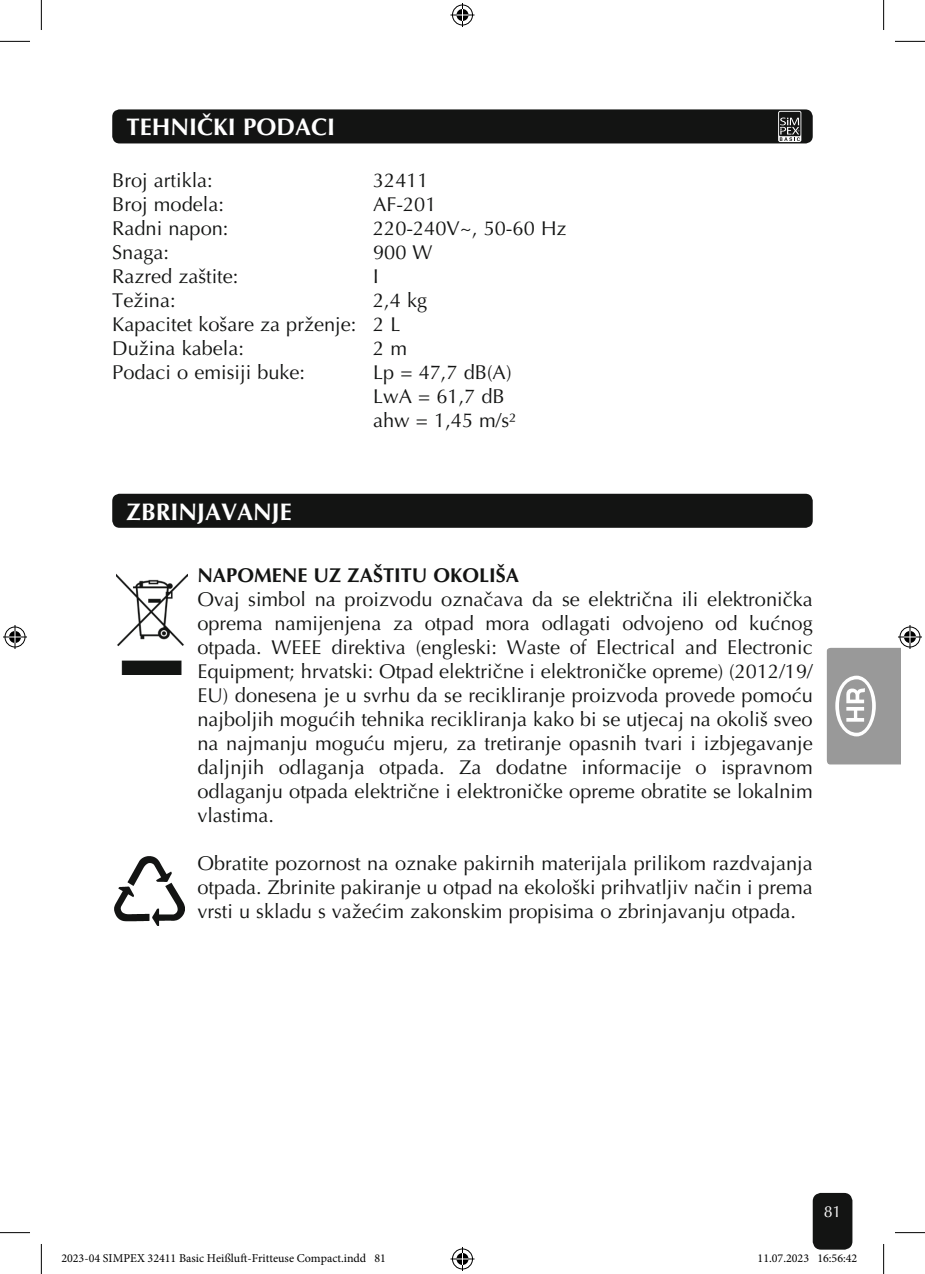
<style>
.page{position:relative;width:925px;height:1274px;background:#fff}
.page>*{position:absolute;margin:0;border:0;box-sizing:border-box;transform-origin:0 0}
.t1{font:700 24px "Optima LT Pro";color:#fff}
.t2{font:20px/24px "Optima LT Pro";color:#131413;text-align:justify}
.t3{font:700 20px "Optima LT Pro";color:#131413}
.t4{font:16px "Optima LT Pro";color:#fff}
.t5{font:12px "Minion Pro";color:#000}
</style>
<div class="page">
<div style="left:813px;top:1193px;width:38px;height:55px;background:#131413;border-radius:7px"></div>
<div style="left:812px;top:1192px;width:40px;height:57px;border:2px solid #131413;border-radius:7px"></div>
<div style="left:112px;top:109px;width:700px;height:34px;background:#131413;border-radius:7px"></div>
<svg style="left:778px;top:111px;width:23px;height:31px"></svg>
<div style="left:779px;top:112px;width:21px;height:24px;background:#131413"></div>
<svg style="left:779px;top:117px;width:20px;height:24px"></svg>
<img style="left:116px;top:573px;width:71px;height:101px">
<img style="left:115px;top:856px;width:69px;height:69px">
<div style="left:112px;top:493px;width:700px;height:34px;background:#131413;border-radius:7px"></div>
<hr style="left:0;top:41px;width:30px;height:1px;background:#000">
<hr style="left:895px;top:41px;width:30px;height:1px;background:#000">
<hr style="left:0;top:1232px;width:30px;height:1px;background:#000">
<hr style="left:895px;top:1232px;width:30px;height:1px;background:#000">
<hr style="left:41px;top:0;width:1px;height:30px;background:#000">
<hr style="left:41px;top:1243px;width:1px;height:30px;background:#000">
<hr style="left:883px;top:0;width:1px;height:30px;background:#000">
<hr style="left:883px;top:1243px;width:1px;height:30px;background:#000">
<svg style="left:450px;top:3px;width:24px;height:24px"></svg>
<svg style="left:450px;top:1247px;width:24px;height:23px"></svg>
<svg style="left:3px;top:625px;width:24px;height:24px"></svg>
<svg style="left:826px;top:625px;width:96px;height:140px"></svg>
<p class="t1" style="left:126px;top:112px;width:210px">TEHNIČKI PODACI</p>
<p class="t2" style="left:112px;top:168px;width:102px">Broj artikla:</p>
<p class="t2" style="left:373px;top:168px;width:57px">32411</p>
<p class="t2" style="left:112px;top:192px;width:113px">Broj modela:</p>
<p class="t2" style="left:373px;top:192px;width:65px">AF-201</p>
<p class="t2" style="left:112px;top:216px;width:118px">Radni napon:</p>
<p class="t2" style="left:373px;top:216px;width:195px">220-240V~, 50-60 Hz</p>
<p class="t2" style="left:112px;top:240px;width:58px">Snaga:</p>
<p class="t2" style="left:373px;top:240px;width:61px">900 W</p>
<p class="t2" style="left:112px;top:264px;width:128px">Razred zaštite:</p>
<p class="t2" style="left:373px;top:264px;width:7px">i</p>
<p class="t2" style="left:112px;top:288px;width:65px">težina:</p>
<p class="t2" style="left:112px;top:288px;width:316px;text-align:left;text-indent:261px">2,4 kg<br>Kapacitet košare za prženje: 2 L<br>Dužina kabela:</p>
<p class="t2" style="left:373px;top:336px;width:35px">2 m</p>
<p class="t2" style="left:112px;top:360px;width:194px">Podaci o emisiji buke:</p>
<p class="t2" style="left:373px;top:360px;width:144px;text-align:left">Lp = 47,7 dB(A)<br>LwA = 61,7 dB ahw = 1,45 m/s²</p>
<p class="t1" style="left:126px;top:496px;width:167px">ZBRINJAVANJE</p>
<p class="t3" style="left:197px;top:562px;width:323px">NAPOMENE UZ ZAŠTITU OKOLIŠA</p>
<p class="t2" style="left:197px;top:587px;width:617px">Ovaj simbol na proizvodu označava da se električna ili elektronička oprema namijenjena za otpad mora odlagati odvojeno od kućnog otpada. WEEE direktiva (engleski: Waste of Electrical and Electronic Equipment; hrvatski: Otpad električne i elektroničke opreme) (2012/19/ EU) donesena je u svrhu da se recikliranje proizvoda provede pomoću najboljih mogućih tehnika recikliranja kako bi se utjecaj na okoliš sveo na najmanju moguću mjeru, za tretiranje opasnih tvari i izbjegavanje daljnjih odlaganja otpada. Za dodatne informacije o ispravnom odlaganju otpada električne i elektroničke opreme obratite se lokalnim vlastima.</p>
<p class="t2" style="left:197px;top:851px;width:617px">Obratite pozornost na oznake pakirnih materijala prilikom razdvajanja otpada. Zbrinite pakiranje u otpad na ekološki prihvatljiv način i prema vrsti u skladu s važećim zakonskim propisima o zbrinjavanju otpada.</p>
<p class="t4" style="left:823px;top:1201px;width:19px">81</p>
<p class="t5" style="left:61px;top:1249px;width:326px">2023-04 SIMPEX 32411 Basic Heißluft-Fritteuse Compact.indd 81</p>
<p class="t5" style="left:757px;top:1249px;width:101px">11.07.2023 16:56:42</p>
</div>
